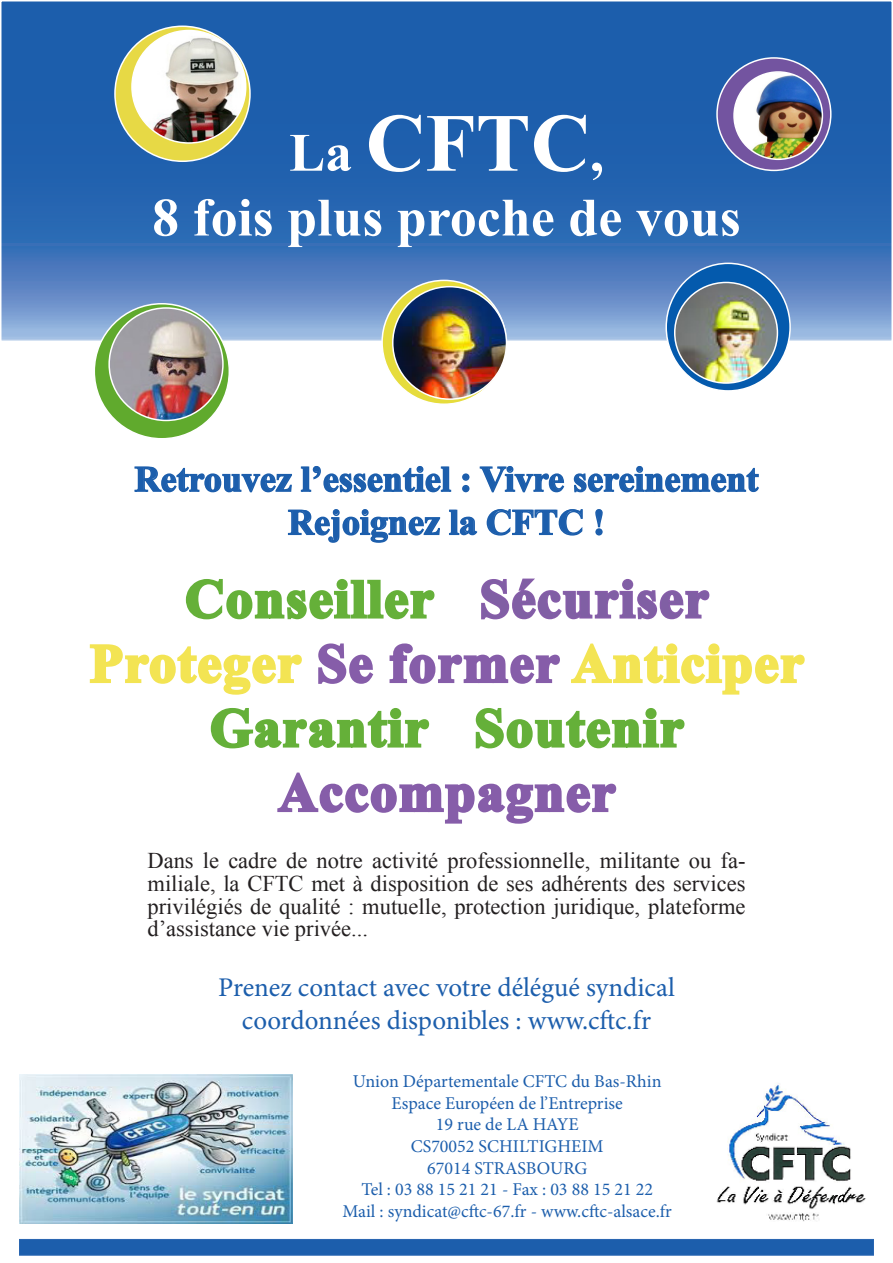
<style>
.page{position:relative;width:893px;height:1263px;background:#fff}
.page>*{position:absolute;margin:0;border:0;box-sizing:border-box;transform-origin:0 0}
.t1{font:700 82.5px "Times New Roman";color:#fff}
.t2{font:700 54px "Times New Roman";letter-spacing:.03em;color:#65b039}
.t3{font:700 54px "Times New Roman";letter-spacing:.03em;color:#f3e453}
.t4{font:700 54px "Times New Roman";color:#fff}
.t5{font:700 54px "Times New Roman";letter-spacing:.03em;color:#865da9}
.t6{font:700 36px "Times New Roman";color:#1c5eac}
.t7{font:27px "Minion Pro";color:#1c5eac}
.t8{font:22.5px/22.5px "Times New Roman";color:#231f20;text-align:justify}
.t9{font:18px "Minion Pro";color:#1c5eac}
.s1{font-size:54px}
.s2{color:#805fa4}
.s3{color:#865da9}
</style>
<div class="page">
<svg style="left:3px;top:3px;width:887px;height:336px;background:#306bb4"></svg>
<div style="left:0;top:0;width:893px;height:342px;border:2px solid #fff"></div>
<div style="left:115px;top:26px;width:135px;height:135px;background:#e7d945;border-radius:50%"></div>
<img style="left:132px;top:31px;width:114px;height:112px">
<div style="left:131px;top:30px;width:115px;height:114px;border:2px solid #fff;border-radius:50%"></div>
<svg style="left:382px;top:280px;width:124px;height:124px"></svg>
<img style="left:393px;top:287px;width:113px;height:112px">
<div style="left:392px;top:286px;width:115px;height:114px;border:2px solid #fff;border-radius:50%"></div>
<svg style="left:666px;top:263px;width:124px;height:128px;background:#206cb6"></svg>
<img style="left:675px;top:283px;width:102px;height:100px">
<div style="left:674px;top:282px;width:104px;height:102px;border:2px solid #fff;border-radius:50%"></div>
<div style="left:94px;top:304px;width:135px;height:135px;background:#60aa2d;border-radius:50%"></div>
<img style="left:109px;top:308px;width:114px;height:112px">
<div style="left:108px;top:307px;width:116px;height:114px;border:2px solid #fff;border-radius:50%"></div>
<div style="left:717px;top:58px;width:114px;height:112px;background:#7354a0;border-radius:50%"></div>
<div style="left:716px;top:57px;width:115px;height:114px;border:2px solid #fff;border-radius:50%"></div>
<img style="left:734px;top:72px;width:88px;height:87px">
<div style="left:733px;top:71px;width:90px;height:89px;border:2px solid #fff;border-radius:50%"></div>
<svg style="left:134px;top:466px;width:158px;height:27px"></svg>
<svg style="left:300px;top:466px;width:152px;height:27px"></svg>
<svg style="left:462px;top:473px;width:8px;height:20px"></svg>
<svg style="left:479px;top:466px;width:86px;height:27px"></svg>
<svg style="left:573px;top:466px;width:186px;height:27px"></svg>
<svg style="left:89px;top:509px;width:716px;height:186px"></svg>
<svg style="left:210px;top:708px;width:220px;height:41px"></svg>
<svg style="left:475px;top:708px;width:210px;height:41px"></svg>
<svg style="left:277px;top:772px;width:340px;height:52px"></svg>
<div style="left:19px;top:1239px;width:855px;height:16px;background:#1c5eac;border:1px solid #2865b1"></div>
<img style="left:716px;top:1084px;width:150px;height:138px">
<img style="left:19px;top:1074px;width:273px;height:150px">
<p class="t1" style="left:289px;top:86px;width:316px"><span class="s1">La</span> CFTC<span class="s1">,</span></p>
<p class="t4" style="left:152px;top:180px;width:590px">8 fois plus proche de vous</p>
<p class="t6" style="left:135px;top:454px;width:625px">Retrouvez l’essentiel : Vivre sereinement</p>
<p class="t6" style="left:288px;top:497px;width:318px">Rejoignez la CFTC !</p>
<p class="t2" style="left:185px;top:562px;width:525px">Conseiller <span class="s2">Sécuriser</span></p>
<p class="t3" style="left:90px;top:626px;width:716px">Proteger <span class="s3">Se former</span> Anticiper</p>
<p class="t2" style="left:210px;top:691px;width:475px">Garantir Soutenir</p>
<p class="t5" style="left:278px;top:755px;width:339px">Accompagner</p>
<p class="t8" style="left:147px;top:849px;width:599px">Dans le cadre de notre activité professionnelle, militante ou fa&shy;miliale, la CFTC met à disposition de ses adhérents des services privilégiés de qualité : mutuelle, protection juridique, plateforme d’assistance vie privée...</p>
<p class="t7" style="left:218px;top:969px;width:458px">Prenez contact avec votre délégué syndical</p>
<p class="t7" style="left:242px;top:1002px;width:411px">coordonnées disponibles : www.cftc.fr</p>
<p class="t9" style="left:353px;top:1069px;width:310px">Union Départementale CFTC du Bas-Rhin</p>
<p class="t9" style="left:392px;top:1091px;width:233px">Espace Européen de l’Entreprise</p>
<p class="t9" style="left:436px;top:1112px;width:144px">19 rue de LA HAYE</p>
<p class="t9" style="left:411px;top:1134px;width:194px">CS70052 SCHILTIGHEIM</p>
<p class="t9" style="left:427px;top:1156px;width:162px">67014 STRASBOURG</p>
<p class="t9" style="left:361px;top:1177px;width:293px">Tel : 03 88 15 21 21 - Fax : 03 88 15 21 22</p>
<p class="t9" style="left:342px;top:1199px;width:331px">Mail : syndicat@cftc-67.fr - www.cftc-alsace.fr</p>
</div>
